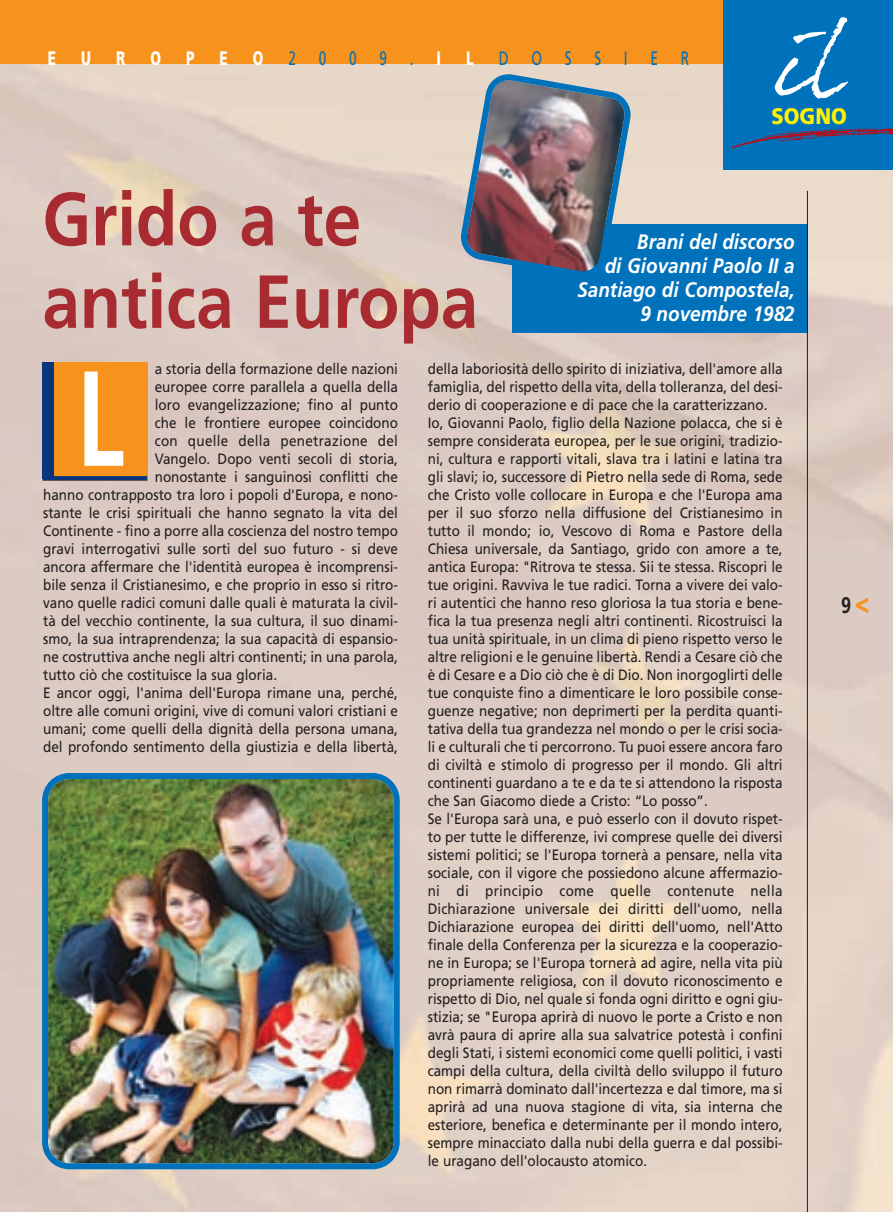
<style>
.page{position:relative;width:893px;height:1212px;background:#fff}
.page>*{position:absolute;margin:0;border:0;box-sizing:border-box;transform-origin:0 0}
.t1{font:700 135px "Frutiger";color:#fff;scale:.7 1}
.t2{font:105px "Dear Joefour";color:#fff}
.t3{font:700 75px/82.5px "Frutiger";color:#a72b30;scale:.9 1}
.t4{font:900 22.5px "Frutiger";color:#fff101;scale:.9 1}
.t5{font:700 22.5px "Frutiger";color:#231f20;scale:.8 1}
.t6{font:italic 700 21px/24px "Frutiger";color:#fff;text-align:right;scale:.9 1}
.t7{font:19.5px "Frutiger";letter-spacing:1.67em;color:#0072bc;scale:.7 1}
.t8{font:900 19.5px "Frutiger";color:#fff;scale:.7 1}
.t9{font:15px/18px "Frutiger";color:#231f20;scale:.9 1}
.t10{font:15px "Frutiger";letter-spacing:.02em;color:#231f20;scale:.9 1}
.s1{font-weight:900;color:#fff}
</style>
<div class="page">
<img style="left:0;top:64px;width:893px;height:1148px">
<div style="left:0;top:0;width:893px;height:64px;background:#f7931d"></div>
<div style="left:723px;top:0;width:170px;height:169px;background:#0072bc"></div>
<svg style="left:731px;top:128px;width:162px;height:22px"></svg>
<div style="left:43px;top:362px;width:104px;height:118px;background:#f7931d"></div>
<div style="left:43px;top:362px;width:11px;height:117px;background:#08357c"></div>
<div style="left:43px;top:476px;width:104px;height:5px;background:#08357c"></div>
<img style="left:42px;top:773px;width:358px;height:396px">
<div style="left:513px;top:224px;width:295px;height:109px;background:#0072bc"></div>
<hr style="left:807px;top:191px;width:1px;height:1021px;background:#231f20">
<img style="left:459px;top:72px;width:173px;height:207px">
<svg style="left:856px;top:598px;width:12px;height:16px"></svg>
<p class="t8" style="left:48px;top:50px;width:13px">E</p>
<p class="t8" style="left:81px;top:50px;width:16px">U</p>
<p class="t8" style="left:116px;top:50px;width:15px">R</p>
<p class="t8" style="left:150px;top:50px;width:17px">O</p>
<p class="t8" style="left:186px;top:50px;width:13px">P</p>
<p class="t8" style="left:219px;top:50px;width:13px">E</p>
<p class="t8" style="left:253px;top:50px;width:17px">O</p>
<p class="t7" style="left:289px;top:50px;width:219px">2009.<span class="s1">I</span></p>
<p class="t8" style="left:466px;top:50px;width:12px">L</p>
<p class="t7" style="left:499px;top:50px;width:274px">DOSSIER</p>
<p class="t2" style="left:777px;top:-1px;width:65px">il</p>
<p class="t4" style="left:771px;top:107px;width:85px">SOGNO</p>
<p class="t3" style="left:42px;top:184px;width:486px">Grido a te antica Europa</p>
<p class="t6" style="left:577px;top:231px;width:243px">Brani del discorso<br>di Giovanni Paolo II a<br>Santiago di Compostela,<br>9 novembre 1982</p>
<p class="t9" style="left:155px;top:361px;width:272px">a storia della formazione delle nazioni</p>
<p class="t9" style="left:155px;top:379px;width:272px">europee corre parallela a quella della</p>
<p class="t9" style="left:155px;top:397px;width:272px">loro evangelizzazione; fino al punto</p>
<p class="t9" style="left:155px;top:415px;width:272px">che le frontiere europee coincidono</p>
<p class="t10" style="left:155px;top:434px;width:272px">con quelle della penetrazione del</p>
<p class="t9" style="left:155px;top:451px;width:272px">Vangelo. Dopo venti secoli di storia,</p>
<p class="t9" style="left:155px;top:469px;width:272px">nonostante i sanguinosi conflitti che</p>
<p class="t9" style="left:43px;top:487px;width:396px">hanno contrapposto tra loro i popoli d'Europa, e nono-</p>
<p class="t9" style="left:43px;top:505px;width:396px">stante le crisi spirituali che hanno segnato la vita del</p>
<p class="t9" style="left:43px;top:523px;width:396px">Continente - fino a porre alla coscienza del nostro tempo</p>
<p class="t9" style="left:43px;top:541px;width:396px">gravi interrogativi sulle sorti del suo futuro - si deve</p>
<p class="t9" style="left:43px;top:559px;width:396px">ancora affermare che l'identità europea è incomprensi-</p>
<p class="t9" style="left:43px;top:577px;width:396px">bile senza il Cristianesimo, e che proprio in esso si ritro-</p>
<p class="t9" style="left:43px;top:595px;width:396px">vano quelle radici comuni dalle quali è maturata la civil-</p>
<p class="t9" style="left:43px;top:613px;width:396px">tà del vecchio continente, la sua cultura, il suo dinami-</p>
<p class="t9" style="left:43px;top:631px;width:396px">smo, la sua intraprendenza; la sua capacità di espansio-</p>
<p class="t9" style="left:43px;top:649px;width:396px">ne costruttiva anche negli altri continenti; in una parola,</p>
<p class="t9" style="left:43px;top:667px;width:261px">tutto ciò che costituisce la sua gloria.</p>
<p class="t9" style="left:43px;top:685px;width:396px">E ancor oggi, l'anima dell'Europa rimane una, perché,</p>
<p class="t9" style="left:43px;top:703px;width:396px">oltre alle comuni origini, vive di comuni valori cristiani e</p>
<p class="t9" style="left:43px;top:721px;width:396px">umani; come quelli della dignità della persona umana,</p>
<p class="t9" style="left:43px;top:739px;width:396px">del profondo sentimento della giustizia e della libertà,</p>
<p class="t1" style="left:77px;top:364px;width:69px">L</p>
<p class="t9" style="left:428px;top:361px;width:396px">della laboriosità dello spirito di iniziativa, dell'amore alla famiglia, del rispetto della vita, della tolleranza, del desi&shy;derio di cooperazione e di pace che la caratterizzano.<br>Io, Giovanni Paolo, figlio della Nazione polacca, che si è sempre considerata europea, per le sue origini, tradizio&shy;ni, cultura e rapporti vitali, slava tra i latini e latina tra gli slavi; io, successore di Pietro nella sede di Roma, sede che Cristo volle collocare in Europa e che l'Europa ama per il suo sforzo nella diffusione del Cristianesimo in tutto il mondo; io, Vescovo di Roma e Pastore della Chiesa universale, da Santiago, grido con amore a te, antica Europa: "Ritrova te stessa. Sii te stessa. Riscopri le tue origini. Ravviva le tue radici. Torna a vivere dei valo&shy;ri autentici che hanno reso gloriosa la tua storia e bene&shy;fica la tua presenza negli altri continenti. Ricostruisci la tua unità spirituale, in un clima di pieno rispetto verso le altre religioni e le genuine libertà. Rendi a Cesare ciò che è di Cesare e a Dio ciò che è di Dio. Non inorgoglirti delle tue conquiste fino a dimenticare le loro possibile conse&shy;guenze negative; non deprimerti per la perdita quanti&shy;tativa della tua grandezza nel mondo o per le crisi socia&shy;li e culturali che ti percorrono. Tu puoi essere ancora faro di civiltà e stimolo di progresso per il mondo. Gli altri continenti guardano a te e da te si attendono la risposta che San Giacomo diede a Cristo: “Lo posso”.<br>Se l'Europa sarà una, e può esserlo con il dovuto rispet&shy;to per tutte le differenze, ivi comprese quelle dei diversi sistemi politici; se l'Europa tornerà a pensare, nella vita sociale, con il vigore che possiedono alcune affermazio&shy;ni di principio come quelle contenute nella Dichiarazione universale dei diritti dell'uomo, nella Dichiarazione europea dei diritti dell'uomo, nell'Atto finale della Conferenza per la sicurezza e la cooperazio&shy;ne in Europa; se l'Europa tornerà ad agire, nella vita più propriamente religiosa, con il dovuto riconoscimento e rispetto di Dio, nel quale si fonda ogni diritto e ogni giu&shy;stizia; se "Europa aprirà di nuovo le porte a Cristo e non avrà paura di aprire alla sua salvatrice potestà i confini degli Stati, i sistemi economici come quelli politici, i vasti campi della cultura, della civiltà dello sviluppo il futuro non rimarrà dominato dall'incertezza e dal timore, ma si aprirà ad una nuova stagione di vita, sia interna che esteriore, benefica e determinante per il mondo intero, sempre minacciato dalla nubi della guerra e dal possibi&shy;le uragano dell'olocausto atomico.</p>
<p class="t5" style="left:841px;top:596px;width:14px">9</p>
</div>
